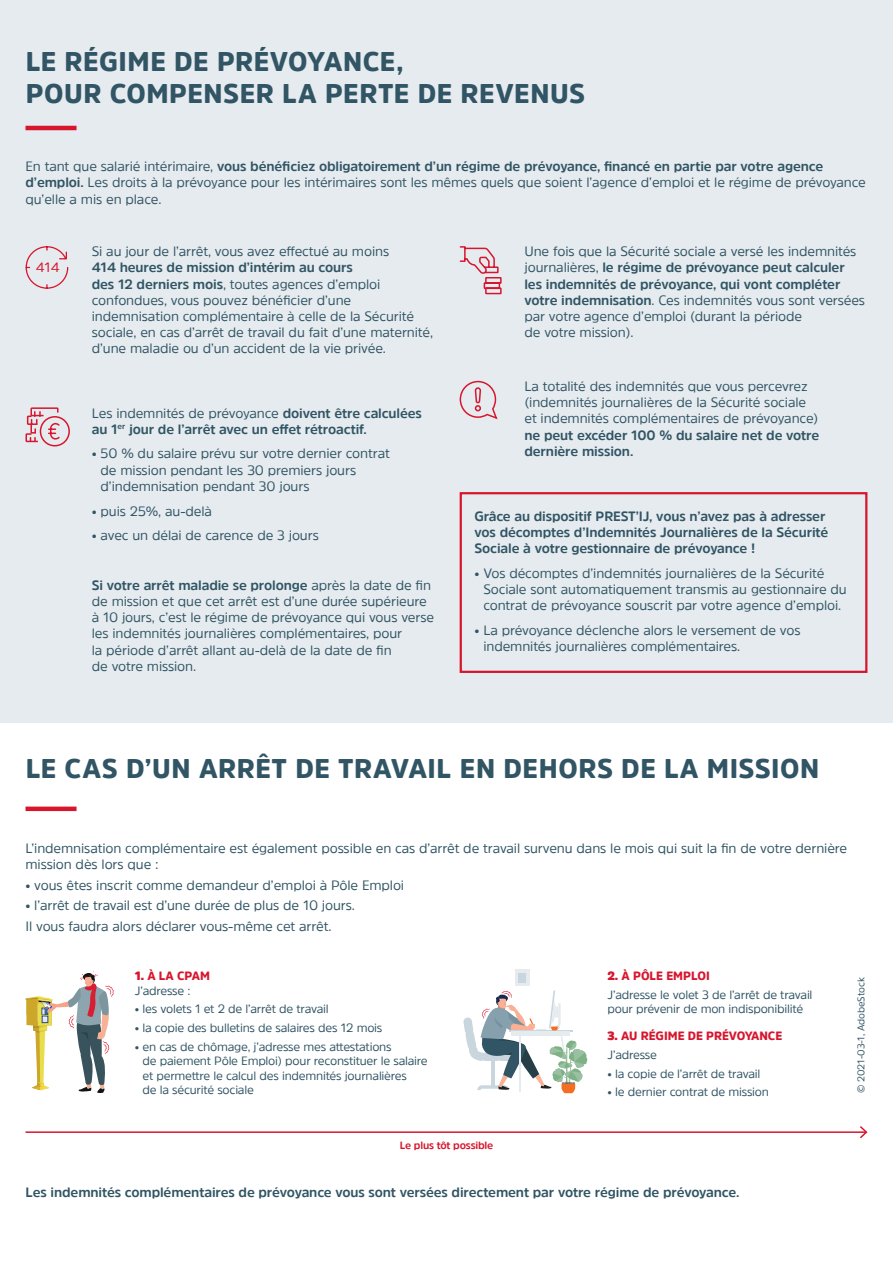
<style>
.page{position:relative;width:893px;height:1263px;background:#fff}
.page>*{position:absolute;margin:0;border:0;box-sizing:border-box;transform-origin:0 0}
.t1{font:900 27px/32.4px "Amsi Pro";letter-spacing:.02em;color:#315564}
.t2{font:13.5px/16.2px "Amsi Pro";letter-spacing:-.01em;color:#315564}
.t3{font:700 13.5px/16.2px "Amsi Pro";letter-spacing:-.01em;color:#315564}
.t4{font:13.5px "Amsi Pro";color:#d7162e}
.t5{font:12px/14.4px "Amsi Pro";letter-spacing:-.02em;color:#315564}
.t6{font:900 12px/18.6px "Amsi Pro";color:#d7162e}
.t7{font:700 10.5px "Amsi Pro";letter-spacing:-.02em;color:#d7162e}
.t8{font:9.75px "Amsi Pro";letter-spacing:-.01em;color:#315564}
.s1{font-weight:700}
.s2{font-weight:400}
.s3{font-weight:900;color:#d7162e}
.s4{font-style:inherit}
.s5{font-weight:400;color:#315564}
</style>
<div class="page">
<div style="left:0;top:0;width:893px;height:723px;background:#e6ebef"></div>
<div style="left:460px;top:492px;width:407px;height:181px;border:2px solid #d7162e"></div>
<div style="left:26px;top:806px;width:51px;height:5px;background:#d7162e"></div>
<hr style="left:26px;top:126px;width:51px;height:4px;background:#d7162e">
<hr style="left:26px;top:1131px;width:840px;height:2px;background:#d7162e">
<svg style="left:858px;top:1126px;width:10px;height:13px"></svg>
<svg style="left:25px;top:246px;width:44px;height:43px"></svg>
<svg style="left:459px;top:246px;width:43px;height:49px"></svg>
<svg style="left:25px;top:407px;width:45px;height:40px"></svg>
<svg style="left:459px;top:380px;width:39px;height:40px"></svg>
<svg style="left:26px;top:971px;width:88px;height:122px"></svg>
<div style="left:515px;top:969px;width:14px;height:17px;background:#e6ebef"></div>
<div style="left:518px;top:973px;width:8px;height:9px;background:#c9d6dd"></div>
<svg style="left:463px;top:990px;width:124px;height:103px"></svg>
<h1 class="t1" style="left:26px;top:45px;width:561px">LE RÉGIME DE PRÉVOYANCE,<br>POUR COMPENSER LA PERTE DE REVENUS</h1>
<p class="t2" style="left:26px;top:158px;width:842px">En tant que salarié intérimaire, <span class="s1">vous bénéficiez obligatoirement d’un régime de prévoyance, financé en partie par votre agence d’emploi.</span> Les droits à la prévoyance pour les intérimaires sont les mêmes quels que soient l’agence d’emploi et le régime de prévoyance qu’elle a mis en place.</p>
<p class="t4" style="left:36px;top:258px;width:25px">414</p>
<p class="t2" style="left:92px;top:243px;width:299px">Si au jour de l’arrêt, vous avez effectué au moins</p>
<p class="t2" style="left:92px;top:259px;width:343px"><span class="s1">414 heures de mission d’intérim au cours<br>des 12 derniers mois</span>, toutes agences d’emploi confondues, vous pouvez bénéficier d’une indemnisation complémentaire à celle de la Sécurité sociale, en cas d’arrêt de travail du fait d’une maternité, d’une maladie ou d’un accident de la vie privée.</p>
<p class="t3" style="left:92px;top:404px;width:332px"><span class="s2">Les indemnités de prévoyance</span> doivent être calculées au 1<sup>er</sup> jour de l’arrêt avec un effet rétroactif.</p>
<p class="t2" style="left:101px;top:445px;width:291px;text-indent:-9px">• 50 % du salaire prévu sur votre dernier contrat de mission pendant les 30 premiers jours d’indemnisation pendant 30 jours</p>
<p class="t2" style="left:92px;top:502px;width:122px">• puis 25%, au-delà</p>
<p class="t2" style="left:92px;top:527px;width:229px">• avec un délai de carence de 3 jours</p>
<p class="t2" style="left:92px;top:576px;width:344px"><span class="s1">Si votre arrêt maladie se prolonge</span> après la date de fin de mission et que cet arrêt est d’une durée supérieure à 10 jours, c’est le régime de prévoyance qui vous verse les indemnités journalières complémentaires, pour<br>la période d’arrêt allant au-delà de la date de fin<br>de votre mission.</p>
<p class="t2" style="left:524px;top:243px;width:342px">Une fois que la Sécurité sociale a versé les indemnités journalières, <span class="s1">le régime de prévoyance peut calculer les indemnités de prévoyance, qui vont compléter votre indemnisation</span>. Ces indemnités vous sont versées par votre agence d’emploi (durant la période<br>de votre mission).</p>
<p class="t2" style="left:524px;top:378px;width:296px">La totalité des indemnités que vous percevrez (indemnités journalières de la Sécurité sociale et indemnités complémentaires de prévoyance)</p>
<p class="t3" style="left:524px;top:426px;width:296px">ne peut excéder 100 % du salaire net de votre dernière mission.</p>
<p class="t3" style="left:475px;top:508px;width:355px">Grâce au dispositif PREST’IJ, vous n’avez pas à adresser vos décomptes d’Indemnités Journalières de la Sécurité<br>Sociale à votre gestionnaire de prévoyance !</p>
<p class="t2" style="left:483px;top:565px;width:365px;text-indent:-9px">• Vos décomptes d’indemnités journalières de la Sécurité<br>Sociale sont automatiquement transmis au gestionnaire du contrat de prévoyance souscrit par votre agence d’emploi.</p>
<p class="t2" style="left:483px;top:622px;width:319px;text-indent:-9px">• La prévoyance déclenche alors le versement de vos indemnités journalières complémentaires.</p>
<h1 class="t1" style="left:26px;top:751px;width:795px">LE CAS D’UN ARRÊT DE TRAVAIL EN DEHORS DE LA MISSION</h1>
<p class="t2" style="left:26px;top:840px;width:823px">L’indemnisation complémentaire est également possible en cas d’arrêt de travail survenu dans le mois qui suit la fin de votre dernière mission dès lors que :</p>
<p class="t2" style="left:26px;top:876px;width:380px">• vous êtes inscrit comme demandeur d’emploi à Pôle Emploi</p>
<p class="t2" style="left:26px;top:895px;width:331px;line-height:20.4px">• l’arrêt de travail est d’une durée de plus de 10 jours.<br>Il vous faudra alors déclarer vous-même cet arrêt.</p>
<p class="t5" style="left:135px;top:969px;width:77px"><span class="s3">1.</span> <span class="s3">À LA CPAM<br></span>J’adresse :</p>
<p class="t5" style="left:135px;top:1002px;width:195px">• les volets 1 et 2 de l’arrêt de travail</p>
<p class="t5" style="left:135px;top:1020px;width:249px">• la copie des bulletins de salaires des 12 mois</p>
<p class="t5" style="left:143px;top:1039px;width:287px;text-indent:-8px">• en cas de chômage, j’adresse mes attestations<br>de paiement Pôle Emploi) pour reconstituer le salaire et permettre le calcul des indemnités journalières<br>de la sécurité sociale</p>
<p class="t5" style="left:608px;top:966px;width:206px;line-height:18.6px"><span class="s3">2.</span> <span class="s3">À PÔLE EMPLOI<br></span>J’adresse le volet 3 de l’arrêt de travail</p>
<p class="t5" style="left:608px;top:1002px;width:197px">pour prévenir de mon indisponibilité</p>
<p class="t6" style="left:608px;top:1026px;width:176px"><span class="s4">3.</span> AU RÉGIME DE PRÉVOYANCE<br><span class="s5">J’adresse</span></p>
<p class="t5" style="left:608px;top:1066px;width:154px">• la copie de l’arrêt de travail</p>
<p class="t5" style="left:608px;top:1084px;width:163px">• le dernier contrat de mission</p>
<p class="t8" style="left:854px;top:1093px;width:117px;rotate:-90deg">© 2021-03-1, AdobeStock</p>
<p class="t7" style="left:400px;top:1138px;width:95px">Le plus tôt possible</p>
<p class="t3" style="left:26px;top:1184px;width:715px">Les indemnités complémentaires de prévoyance vous sont versées directement par votre régime de prévoyance.</p>
</div>
